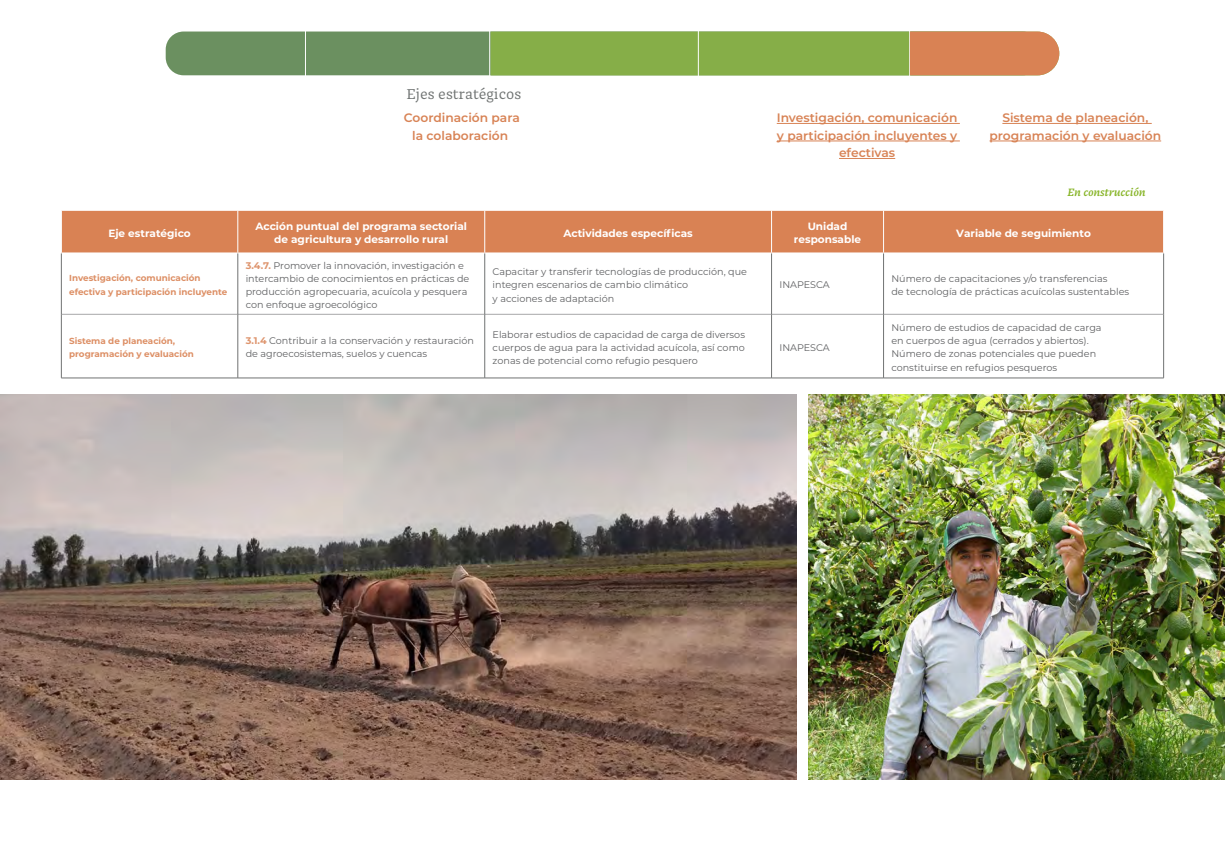
<style>
.page{position:relative;width:1225px;height:867px;background:#fff}
.page>*{position:absolute;margin:0;border:0;box-sizing:border-box;transform-origin:0 0}
.t1{font:14px "GMX";color:#6e7271}
.t2{font:600 12.25px/17.5px "Montserrat";color:#d88355;text-align:center}
.t3{font:700 10.5px/13.1px "Montserrat";color:#fff;text-align:center}
.t4{font:italic 700 10.5px "GMX";color:#85b324}
.t5{font:9.62px/13.1px "Montserrat";color:#606163}
.t6{font:700 8.75px/13.1px "Montserrat";color:#dd8f65}
.s1{font-weight:700;color:#de956e}
</style>
<div class="page">
<div style="left:166px;top:32px;width:875px;height:43px;background:#6b9060;border-radius:18px"></div>
<hr style="left:305px;top:28px;width:1px;height:52px;background:#fff">
<svg style="left:491px;top:32px;width:568px;height:43px"></svg>
<hr style="left:489px;top:28px;width:1px;height:52px;background:#fff">
<img style="left:808px;top:394px;width:417px;height:385px">
<img style="left:0;top:394px;width:796px;height:385px">
<div style="left:62px;top:211px;width:1101px;height:41px;background:#d98254"></div>
<hr style="left:485px;top:314px;width:286px;height:1px;background:#a8a8a9">
<hr style="left:772px;top:314px;width:111px;height:1px;background:#a8a8a9">
<hr style="left:884px;top:314px;width:280px;height:1px;background:#a8a8a9">
<hr style="left:485px;top:210px;width:1px;height:42px;background:#fff">
<hr style="left:771px;top:210px;width:1px;height:42px;background:#fff">
<hr style="left:883px;top:210px;width:1px;height:42px;background:#fff">
<hr style="left:238px;top:210px;width:1px;height:42px;background:#fff">
<hr style="left:61px;top:314px;width:177px;height:1px;background:#a8a8a9">
<hr style="left:238px;top:314px;width:247px;height:1px;background:#a8a8a9">
<hr style="left:61px;top:253px;width:1px;height:61px;background:#707272">
<hr style="left:238px;top:253px;width:1px;height:61px;background:#707272">
<hr style="left:485px;top:253px;width:1px;height:61px;background:#707272">
<hr style="left:771px;top:253px;width:1px;height:61px;background:#707272">
<hr style="left:883px;top:253px;width:1px;height:61px;background:#707272">
<hr style="left:1163px;top:253px;width:1px;height:61px;background:#707272">
<hr style="left:61px;top:314px;width:1px;height:64px;background:#707272">
<hr style="left:238px;top:314px;width:1px;height:64px;background:#707272">
<hr style="left:485px;top:314px;width:1px;height:64px;background:#707272">
<hr style="left:771px;top:314px;width:1px;height:64px;background:#707272">
<hr style="left:883px;top:314px;width:1px;height:64px;background:#707272">
<hr style="left:1163px;top:314px;width:1px;height:64px;background:#707272">
<hr style="left:61px;top:377px;width:177px;height:1px;background:#707272">
<hr style="left:238px;top:377px;width:247px;height:1px;background:#707272">
<hr style="left:485px;top:377px;width:287px;height:1px;background:#707272">
<hr style="left:772px;top:377px;width:112px;height:1px;background:#707272">
<hr style="left:884px;top:377px;width:280px;height:1px;background:#707272">
<hr style="left:777px;top:123px;width:183px;height:1px;background:#d88355">
<hr style="left:777px;top:141px;width:183px;height:1px;background:#d88355">
<hr style="left:839px;top:158px;width:56px;height:1px;background:#d88355">
<hr style="left:1002px;top:123px;width:150px;height:1px;background:#d88355">
<hr style="left:990px;top:141px;width:171px;height:1px;background:#d88355">
<h1 class="t1" style="left:406px;top:86px;width:117px">Ejes estratégicos</h1>
<p class="t2" style="left:404px;top:108px;width:117px">Coordinación para la colaboración</p>
<p class="t2" style="left:777px;top:108px;width:182px">Investigación, comunicación y participación incluyentes y efectivas</p>
<p class="t2" style="left:990px;top:108px;width:173px">Sistema de planeación, programación y evaluación</p>
<p class="t4" style="left:1067px;top:186px;width:80px">En construcción</p>
<p class="t3" style="left:108px;top:226px;width:84px">Eje estratégico</p>
<p class="t3" style="left:256px;top:219px;width:213px">Acción puntual del programa sectorial de agricultura y desarrollo rural</p>
<p class="t3" style="left:563px;top:226px;width:131px">Actividades específicas</p>
<p class="t3" style="left:794px;top:219px;width:69px">Unidad responsable</p>
<p class="t3" style="left:956px;top:226px;width:136px">Variable de seguimiento</p>
<p class="t6" style="left:69px;top:271px;width:160px">Investigación, comunicación efectiva y participación incluyente</p>
<p class="t5" style="left:246px;top:258px;width:225px"><span class="s1">3.4.7.</span> Promover la innovación, investigación e intercambio de conocimientos en prácticas de producción agropecuaria, acuícola y pesquera con enfoque agroecológico</p>
<p class="t5" style="left:493px;top:265px;width:256px">Capacitar y transferir tecnologías de producción, que integren escenarios de cambio climático<br>y acciones de adaptación</p>
<p class="t5" style="left:779px;top:278px;width:52px">INAPESCA</p>
<p class="t5" style="left:891px;top:271px;width:239px">Número de capacitaciones y/o transferencias<br>de tecnología de prácticas acuícolas sustentables</p>
<p class="t6" style="left:69px;top:333px;width:126px">Sistema de planeación, programación y evaluación</p>
<p class="t5" style="left:246px;top:334px;width:230px"><span class="s1">3.1.4</span> Contribuir a la conservación y restauración de agroecosistemas, suelos y cuencas</p>
<p class="t5" style="left:493px;top:327px;width:254px;text-align:justify">Elaborar estudios de capacidad de carga de diversos cuerpos de agua para la actividad acuícola, así como zonas de potencial como refugio pesquero</p>
<p class="t5" style="left:779px;top:340px;width:52px">INAPESCA</p>
<p class="t5" style="left:891px;top:321px;width:212px">Número de estudios de capacidad de carga en cuerpos de agua (cerrados y abiertos).<br>Número de zonas potenciales que pueden constituirse en refugios pesqueros</p>
</div>
